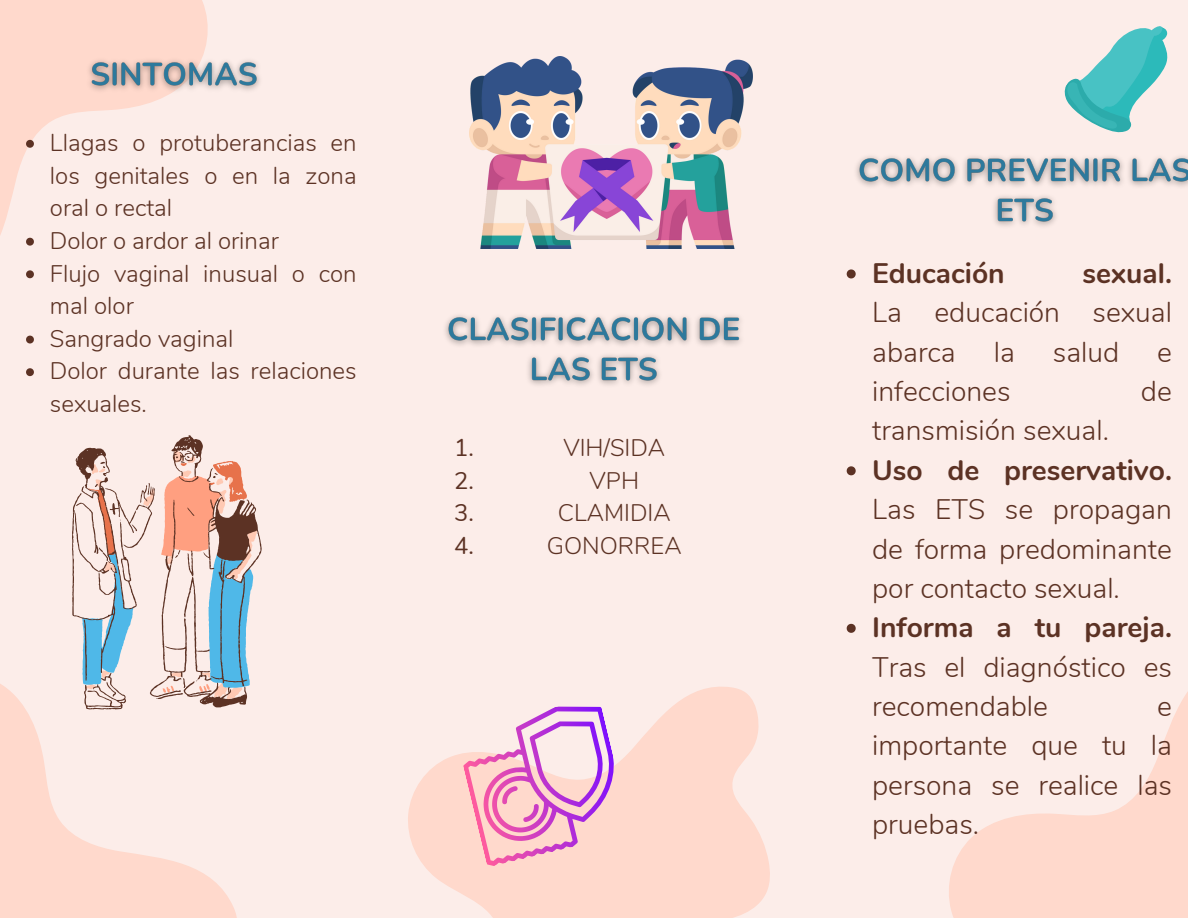
<style>
.page{position:relative;width:1188px;height:918px;background:#fcede9}
.page>*{position:absolute;margin:0;border:0;box-sizing:border-box;transform-origin:0 0}
.t1{font:300 28.2px/39.3px "Nunito";color:#5c3224;text-align:justify}
.t2{font:700 28.2px "Nunito";color:#5c3224}
.t3{font:300 24px/32.7px "Nunito";color:#5c3224}
.t4{font:24px/32.5px "Nunito";color:#5c3224;text-align:justify}
.s1{font-weight:700}
</style>
<div class="page">
<svg style="left:949px;top:692px;width:239px;height:226px;fill:#fed9cc"></svg>
<svg style="left:0;top:684px;width:237px;height:234px"></svg>
<svg style="left:72px;top:435px;width:190px;height:275px"></svg>
<svg style="left:408px;top:686px;width:362px;height:232px;fill:#ffd9cc"></svg>
<img style="left:856px;top:156px;width:332px;height:70px">
<svg style="left:0;top:0;width:208px;height:279px"></svg>
<img style="left:445px;top:315px;width:296px;height:70px">
<svg style="left:847px;top:269px;width:9px;height:9px"></svg>
<svg style="left:847px;top:466px;width:9px;height:9px"></svg>
<svg style="left:847px;top:624px;width:9px;height:9px"></svg>
<img style="left:81px;top:53px;width:179px;height:46px">
<svg style="left:26px;top:140px;width:8px;height:8px"></svg>
<svg style="left:26px;top:238px;width:8px;height:8px"></svg>
<svg style="left:26px;top:270px;width:8px;height:8px"></svg>
<svg style="left:26px;top:336px;width:8px;height:7px"></svg>
<svg style="left:26px;top:368px;width:8px;height:8px"></svg>
<img style="left:469px;top:57px;width:284px;height:191px">
<svg style="left:455px;top:696px;width:177px;height:172px"></svg>
<svg style="left:1064px;top:26px;width:104px;height:107px"></svg>
<p class="t3" style="left:50px;top:127px;width:308px;text-align:justify">Llagas o protuberancias en los genitales o en la zona oral o rectal</p>
<p class="t3" style="left:50px;top:225px;width:230px">Dolor o ardor al orinar</p>
<p class="t3" style="left:50px;top:257px;width:308px">Flujo vaginal inusual o con mal olor</p>
<p class="t3" style="left:50px;top:323px;width:185px">Sangrado vaginal</p>
<p class="t3" style="left:50px;top:355px;width:308px">Dolor durante las relaciones sexuales.</p>
<p class="t4" style="left:454px;top:432px;width:21px">1.<br>2.<br>3.<br>4.</p>
<p class="t3" style="left:563px;top:432px;width:103px">VIH/SIDA</p>
<p class="t3" style="left:590px;top:465px;width:51px">VPH</p>
<p class="t3" style="left:558px;top:497px;width:114px">CLAMIDIA</p>
<p class="t3" style="left:547px;top:530px;width:136px">GONORREA</p>
<p class="t2" style="left:872px;top:254px;width:134px">Educación</p>
<p class="t1" style="left:872px;top:254px;width:301px;text-indent:210px"><span class="s1">sexual.<br></span>La educación sexual abarca</p>
<p class="t1" style="left:994px;top:333px;width:23px">la</p>
<p class="t1" style="left:1053px;top:333px;width:68px">salud</p>
<p class="t1" style="left:1157px;top:333px;width:16px">e</p>
<p class="t1" style="left:872px;top:372px;width:140px">infecciones</p>
<p class="t1" style="left:1141px;top:372px;width:33px">de</p>
<p class="t1" style="left:872px;top:412px;width:238px">transmisión sexual.</p>
<p class="t1" style="left:872px;top:451px;width:301px"><span class="s1">Uso de preservativo.<br></span>Las ETS se propagan de forma predominante por contacto sexual.</p>
<p class="t1" style="left:872px;top:608px;width:301px"><span class="s1">Informa a tu pareja.<br></span>Tras el diagnóstico es recomendable</p>
<p class="t1" style="left:872px;top:687px;width:301px;text-indent:285px">e importante que tu la persona se realice las pruebas.</p>
</div>
